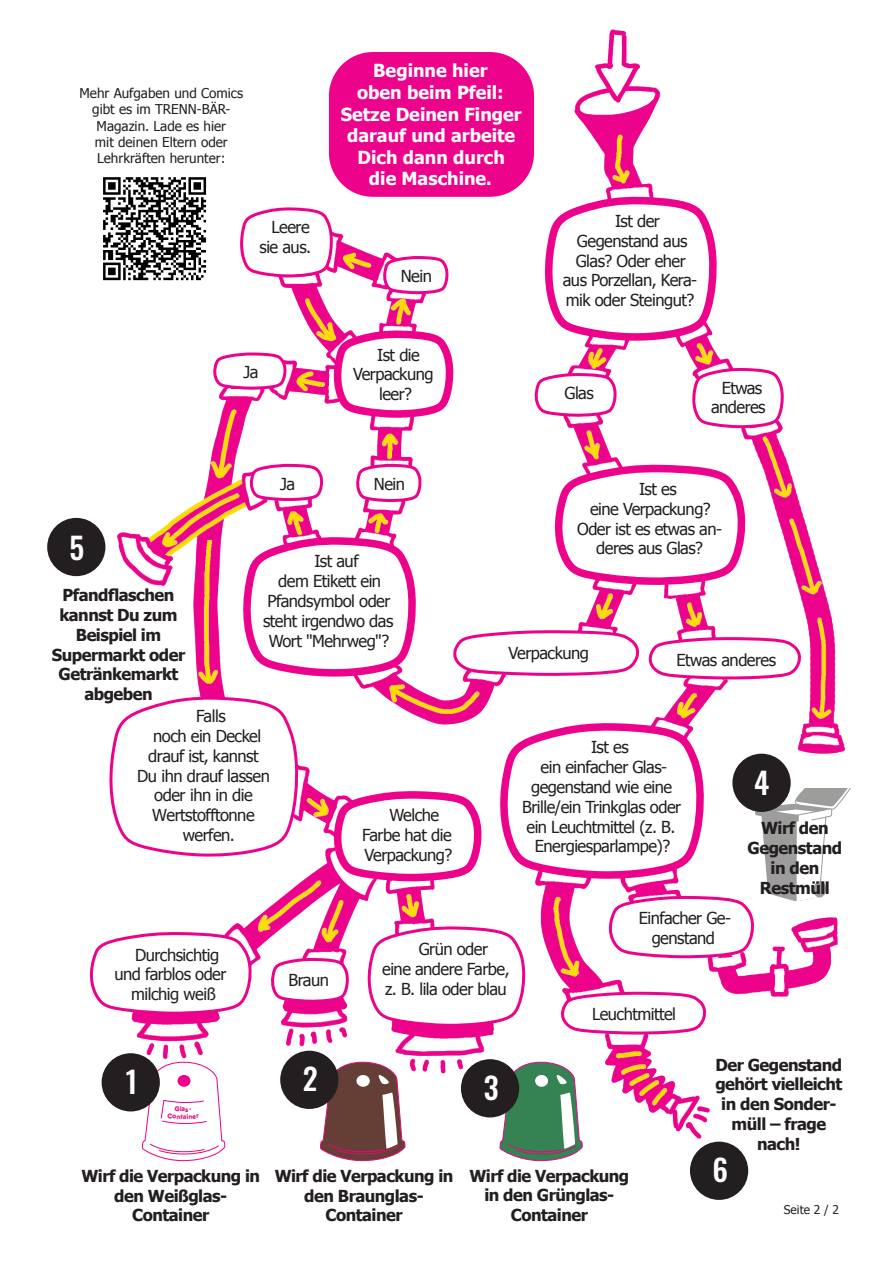
<style>
.page{position:relative;width:893px;height:1263px;background:#fff}
.page>*{position:absolute;margin:0;border:0;box-sizing:border-box;transform-origin:0 0}
.Titel_1{font:500 30px "Oswald";color:#fff}
.Fließtext{font:700 18px/21.6px "Tahoma";color:#fff;text-align:center}
.Fließtext-2{font:16.5px/19.8px "Tahoma";letter-spacing:-.03em;color:#231f20;text-align:center}
.Fließtext-3{font:700 16.5px/19.8px "Tahoma";letter-spacing:-.03em;color:#231f20;text-align:center}
.Fließtext-4{font:13.5px/16.2px "Tahoma";color:#231f20;text-align:center}
.t1{font:12px "Tahoma";color:#231f20}
.t2{font:7.35px "Frankfurter Medium Plain";color:#e20a7a}
</style>
<div class="page">
<img style="left:47px;top:29px;width:789px;height:1171px">
<svg style="left:537px;top:193px;width:185px;height:152px"></svg>
<svg style="left:531px;top:372px;width:88px;height:46px"></svg>
<svg style="left:689px;top:367px;width:97px;height:63px"></svg>
<svg style="left:547px;top:461px;width:203px;height:128px"></svg>
<svg style="left:449px;top:629px;width:355px;height:52px"></svg>
<svg style="left:236px;top:533px;width:185px;height:148px"></svg>
<svg style="left:247px;top:462px;width:78px;height:41px"></svg>
<svg style="left:353px;top:462px;width:71px;height:42px"></svg>
<svg style="left:327px;top:326px;width:131px;height:96px"></svg>
<div style="left:330px;top:54px;width:203px;height:141px;background:#ed028c;border-radius:43px"></div>
<div style="left:329px;top:52px;width:205px;height:145px;border:3px solid #ed028c;border-radius:43px"></div>
<svg style="left:380px;top:254px;width:71px;height:42px"></svg>
<svg style="left:237px;top:206px;width:98px;height:73px"></svg>
<svg style="left:210px;top:351px;width:79px;height:40px"></svg>
<svg style="left:86px;top:695px;width:765px;height:341px"></svg>
<div style="left:732px;top:754px;width:59px;height:58px;background:#231f20;border-radius:50%"></div>
<div style="left:690px;top:1142px;width:58px;height:58px;background:#231f20;border-radius:50%"></div>
<div style="left:47px;top:518px;width:58px;height:58px;background:#231f20;border-radius:50%"></div>
<svg style="left:320px;top:1062px;width:86px;height:99px"></svg>
<svg style="left:499px;top:1062px;width:84px;height:99px"></svg>
<div style="left:102px;top:1053px;width:58px;height:58px;background:#231f20;border-radius:50%"></div>
<div style="left:280px;top:1051px;width:58px;height:58px;background:#231f20;border-radius:50%"></div>
<div style="left:461px;top:1059px;width:58px;height:58px;background:#231f20;border-radius:50%"></div>
<div style="left:101px;top:175px;width:108px;height:108px;background:linear-gradient(to right,#fff,#fff)"></div>
<svg style="left:103px;top:177px;width:103px;height:103px"></svg>
<svg style="left:142px;top:1062px;width:83px;height:99px"></svg>
<p class="Fließtext-4" style="left:80px;top:85px;width:165px">Mehr Aufgaben und Comics gibt es im TRENN-BÄR-</p>
<p class="Fließtext-4" style="left:95px;top:117px;width:134px;text-align:left">Magazin. Lade es hier mit deinen Eltern oder<br>Lehrkräften herunter:</p>
<p class="Fließtext-2" style="left:259px;top:216px;width:53px;text-align:right">Leere sie aus.</p>
<p class="Fließtext-2" style="left:243px;top:361px;width:17px">Ja</p>
<p class="Fließtext" style="left:341px;top:59px;width:183px">Beginne hier<br>oben beim Pfeil:<br>Setze Deinen Finger darauf und arbeite<br>Dich dann durch<br>die Maschine.</p>
<p class="Fließtext-2" style="left:401px;top:265px;width:33px">Nein</p>
<p class="Fließtext-2" style="left:377px;top:344px;width:44px">Ist die</p>
<p class="Fließtext-2" style="left:353px;top:364px;width:82px">Verpackung</p>
<p class="Fließtext-2" style="left:379px;top:384px;width:34px">leer?</p>
<p class="Fließtext-2" style="left:615px;top:210px;width:46px">Ist der</p>
<p class="Fließtext-2" style="left:577px;top:230px;width:112px">Gegenstand aus</p>
<p class="Fließtext-2" style="left:576px;top:250px;width:111px">Glas? Oder eher</p>
<p class="Fließtext-2" style="left:563px;top:270px;width:136px">aus Porzellan, Kera-</p>
<p class="Fließtext-2" style="left:566px;top:289px;width:130px">mik oder Steingut?</p>
<p class="Fließtext-2" style="left:564px;top:382px;width:31px">Glas</p>
<p class="Fließtext-2" style="left:711px;top:377px;width:56px">Etwas anderes</p>
<p class="Titel_1" style="left:70px;top:532px;width:16px">5</p>
<p class="Fließtext-3" style="left:52px;top:584px;width:135px">Pfandflaschen kannst Du zum<br>Beispiel im<br>Supermarkt oder<br>Getränkemarkt abgeben</p>
<p class="Fließtext-2" style="left:280px;top:473px;width:17px">Ja</p>
<p class="Fließtext-2" style="left:374px;top:473px;width:33px">Nein</p>
<p class="Fließtext-2" style="left:314px;top:551px;width:46px">Ist auf</p>
<p class="Fließtext-2" style="left:278px;top:570px;width:104px">dem Etikett ein</p>
<p class="Fließtext-2" style="left:268px;top:590px;width:124px">Pfandsymbol oder</p>
<p class="Fließtext-2" style="left:263px;top:610px;width:132px">steht irgendwo das</p>
<p class="Fließtext-2" style="left:269px;top:630px;width:122px">Wort "Mehrweg"?</p>
<p class="Fließtext-2" style="left:196px;top:706px;width:31px">Falls</p>
<p class="Fließtext-2" style="left:153px;top:725px;width:110px">noch ein Deckel</p>
<p class="Fließtext-2" style="left:148px;top:745px;width:112px">drauf ist, kannst</p>
<p class="Fließtext-2" style="left:137px;top:765px;width:134px">Du ihn drauf lassen</p>
<p class="Fließtext-2" style="left:154px;top:785px;width:100px">oder ihn in die</p>
<p class="Fließtext-2" style="left:152px;top:805px;width:104px">Wertstofftonne</p>
<p class="Fließtext-2" style="left:183px;top:824px;width:54px">werfen.</p>
<p class="Fließtext-2" style="left:362px;top:805px;width:91px;text-align:left;text-indent:27px">Welche<br>Farbe hat die</p>
<p class="Fließtext-2" style="left:365px;top:844px;width:89px">Verpackung?</p>
<p class="Fließtext-2" style="left:639px;top:478px;width:39px">Ist es</p>
<p class="Fließtext-2" style="left:590px;top:498px;width:122px">eine Verpackung?</p>
<p class="Fließtext-2" style="left:577px;top:518px;width:147px">Oder ist es etwas an-</p>
<p class="Fließtext-2" style="left:596px;top:538px;width:108px">deres aus Glas?</p>
<p class="Fließtext-2" style="left:509px;top:642px;width:82px">Verpackung</p>
<p class="Fließtext-2" style="left:676px;top:649px;width:101px">Etwas anderes</p>
<p class="Fließtext-2" style="left:591px;top:737px;width:39px">Ist es</p>
<p class="Fließtext-2" style="left:541px;top:756px;width:128px">ein einfacher Glas-</p>
<p class="Fließtext-2" style="left:531px;top:776px;width:143px">gegenstand wie eine</p>
<p class="Fließtext-2" style="left:522px;top:796px;width:161px">Brille/ein Trinkglas oder</p>
<p class="Fließtext-2" style="left:526px;top:816px;width:150px">ein Leuchtmittel (z. B.</p>
<p class="Fließtext-2" style="left:535px;top:836px;width:137px">Energiesparlampe)?</p>
<p class="Titel_1" style="left:754px;top:767px;width:17px">4</p>
<p class="Fließtext-3" style="left:761px;top:817px;width:69px">Wirf den</p>
<p class="Fließtext-3" style="left:748px;top:837px;width:96px">Gegenstand</p>
<p class="Fließtext-3" style="left:771px;top:857px;width:50px">in den</p>
<p class="Fließtext-3" style="left:760px;top:877px;width:71px">Restmüll</p>
<p class="Fließtext-2" style="left:135px;top:944px;width:85px">Durchsichtig</p>
<p class="Fließtext-2" style="left:114px;top:964px;width:113px">und farblos oder</p>
<p class="Fließtext-2" style="left:131px;top:983px;width:86px">milchig weiß</p>
<p class="Fließtext-2" style="left:288px;top:970px;width:42px">Braun</p>
<p class="Fließtext-2" style="left:382px;top:938px;width:129px;text-align:left;text-indent:37px">Grün oder eine andere Farbe, z. B. lila oder blau</p>
<p class="Fließtext-2" style="left:639px;top:908px;width:94px">Einfacher Ge&shy;genstand</p>
<p class="Fließtext-2" style="left:592px;top:1003px;width:86px">Leuchtmittel</p>
<p class="Titel_1" style="left:126px;top:1066px;width:13px">1</p>
<p class="Titel_1" style="left:303px;top:1063px;width:16px">2</p>
<p class="Titel_1" style="left:484px;top:1072px;width:16px">3</p>
<p class="t2" style="left:183px;top:1112px;width:5px">a</p>
<p class="Fließtext-3" style="left:81px;top:1165px;width:180px">Wirf die Verpackung in</p>
<p class="Fließtext-3" style="left:114px;top:1185px;width:114px">den Weißglas-<br>Container</p>
<p class="Fließtext-3" style="left:275px;top:1165px;width:180px">Wirf die Verpackung in</p>
<p class="Fließtext-3" style="left:304px;top:1185px;width:121px">den Braunglas-<br>Container</p>
<p class="Fließtext-3" style="left:469px;top:1165px;width:161px">Wirf die Verpackung in den Grünglas-<br>Container</p>
<p class="Fließtext-3" style="left:715px;top:1053px;width:129px">Der Gegenstand gehört vielleicht in den Sonder&shy;müll – frage nach!</p>
<p class="Titel_1" style="left:712px;top:1154px;width:17px">6</p>
<p class="t1" style="left:784px;top:1202px;width:57px">Seite 2 / 2</p>
</div>
